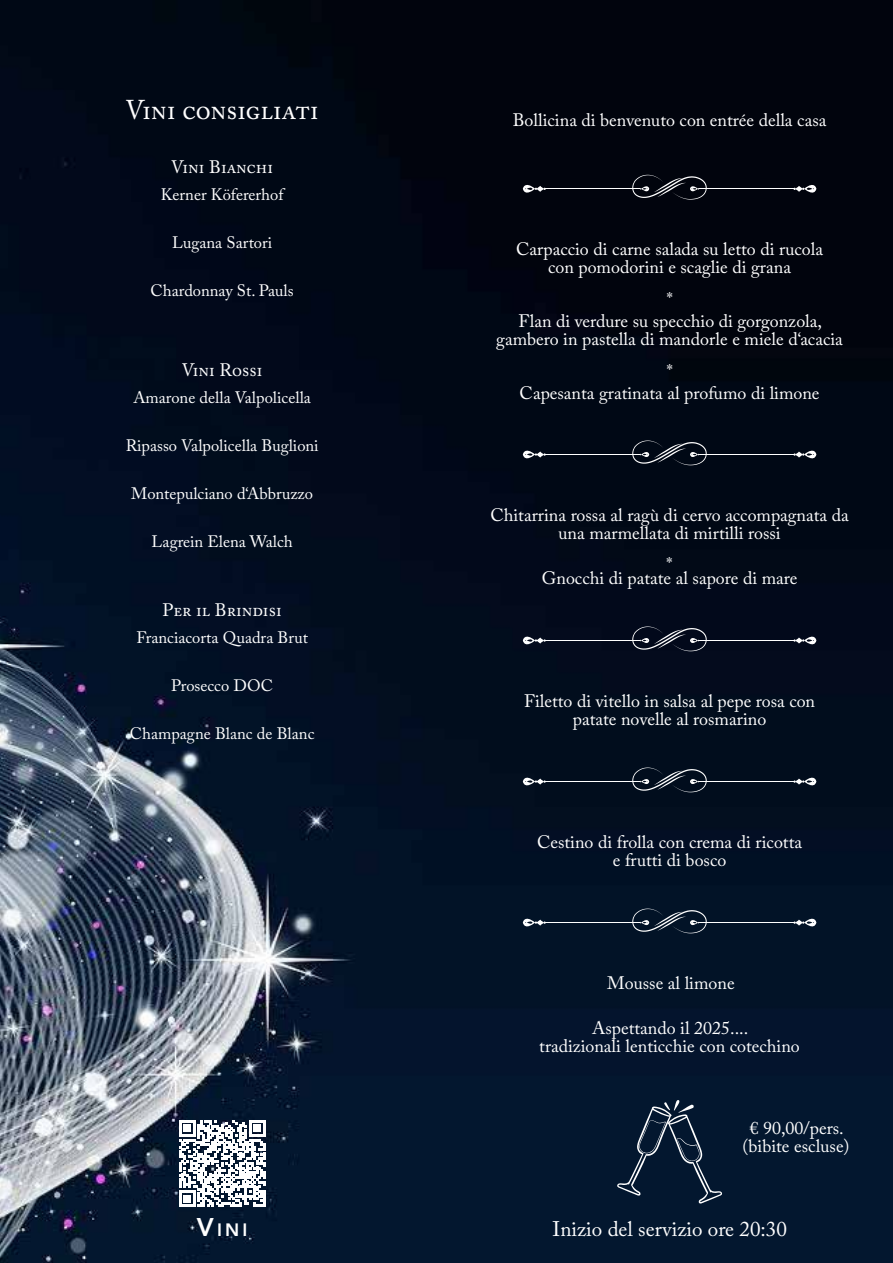
<style>
.page{position:relative;width:893px;height:1263px;background:#fff}
.page>*{position:absolute;margin:0;border:0;box-sizing:border-box;transform-origin:0 0}
.t1{font:27px "Adobe Caslon Pro";color:#fff}
.t2{font:21px "Adobe Caslon Pro";color:#fff}
.t3{font:18px/18px "Adobe Caslon Pro";color:#fff;text-align:center}
.t4{font:800 17.85px "Avenir LT Std";color:#fff}
.t5{font:16.5px "Adobe Caslon Pro";color:#fff}
.s1{font-size:25.35px}
</style>
<div class="page">
<img style="left:0;top:0;width:893px;height:1263px">
<svg style="left:802px;top:180px;width:14px;height:17px"></svg>
<svg style="left:795px;top:186px;width:8px;height:6px"></svg>
<hr style="left:699px;top:188px;width:96px;height:1px;background:#fff">
<svg style="left:523px;top:180px;width:14px;height:17px"></svg>
<svg style="left:536px;top:186px;width:8px;height:6px"></svg>
<svg style="left:632px;top:175px;width:75px;height:25px;background:#25282f"></svg>
<hr style="left:545px;top:188px;width:95px;height:1px;background:#fff">
<svg style="left:802px;top:446px;width:14px;height:17px"></svg>
<svg style="left:795px;top:452px;width:8px;height:5px"></svg>
<hr style="left:699px;top:454px;width:96px;height:1px;background:#fff">
<svg style="left:523px;top:446px;width:14px;height:17px"></svg>
<svg style="left:536px;top:452px;width:8px;height:5px"></svg>
<svg style="left:632px;top:440px;width:75px;height:25px;background:#242b36"></svg>
<hr style="left:545px;top:454px;width:95px;height:1px;background:#fff">
<svg style="left:802px;top:632px;width:14px;height:17px"></svg>
<svg style="left:795px;top:637px;width:8px;height:6px"></svg>
<hr style="left:699px;top:640px;width:96px;height:1px;background:#fff">
<svg style="left:523px;top:632px;width:14px;height:17px"></svg>
<svg style="left:536px;top:637px;width:8px;height:6px"></svg>
<svg style="left:632px;top:626px;width:75px;height:25px;background:#262c3b"></svg>
<hr style="left:545px;top:640px;width:95px;height:1px;background:#fff">
<svg style="left:802px;top:773px;width:14px;height:17px"></svg>
<svg style="left:795px;top:778px;width:8px;height:6px"></svg>
<hr style="left:699px;top:781px;width:96px;height:1px;background:#fff">
<svg style="left:523px;top:773px;width:14px;height:17px"></svg>
<svg style="left:536px;top:778px;width:8px;height:6px"></svg>
<svg style="left:632px;top:767px;width:75px;height:25px;background:#252f3d"></svg>
<hr style="left:545px;top:781px;width:95px;height:1px;background:#fff">
<svg style="left:802px;top:914px;width:14px;height:17px"></svg>
<svg style="left:795px;top:920px;width:8px;height:6px"></svg>
<hr style="left:699px;top:922px;width:96px;height:1px;background:#fff">
<svg style="left:523px;top:914px;width:14px;height:17px"></svg>
<svg style="left:536px;top:920px;width:8px;height:6px"></svg>
<svg style="left:632px;top:908px;width:75px;height:25px;background:#263445"></svg>
<hr style="left:545px;top:922px;width:95px;height:1px;background:#fff">
<svg style="left:617px;top:1100px;width:105px;height:104px;background:#172a40"></svg>
<svg style="left:179px;top:1120px;width:86px;height:87px"></svg>
<h1 class="t1" style="left:125px;top:94px;width:195px">Vini consigliati</h1>
<p class="t3" style="left:171px;top:158px;width:103px">Vini Bianchi</p>
<p class="t5" style="left:161px;top:184px;width:124px">Kerner Köfererhof</p>
<p class="t5" style="left:172px;top:232px;width:102px">Lugana Sartori</p>
<p class="t5" style="left:151px;top:280px;width:145px">Chardonnay St. Pauls</p>
<p class="t3" style="left:182px;top:361px;width:82px">Vini Rossi</p>
<p class="t5" style="left:133px;top:388px;width:179px">Amarone della Valpolicella</p>
<p class="t5" style="left:126px;top:436px;width:194px">Ripasso Valpolicella Buglioni</p>
<p class="t5" style="left:131px;top:484px;width:183px">Montepulciano d‘Abbruzzo</p>
<p class="t5" style="left:152px;top:532px;width:143px">Lagrein Elena Walch</p>
<p class="t3" style="left:163px;top:601px;width:121px">Per il Brindisi</p>
<p class="t5" style="left:136px;top:628px;width:173px">Franciacorta Quadra Brut</p>
<p class="t5" style="left:171px;top:675px;width:103px">Prosecco DOC</p>
<p class="t5" style="left:130px;top:723px;width:186px">Champagne Blanc de Blanc</p>
<p class="t4" style="left:197px;top:1219px;width:52px"><span class="s1">V</span>ini</p>
<p class="t3" style="left:513px;top:111px;width:315px">Bollicina di benvenuto con entrée della casa</p>
<p class="t3" style="left:516px;top:240px;width:309px">Carpaccio di carne salada su letto di rucola con pomodorini e scaglie di grana</p>
<p class="t3" style="left:518px;top:287px;width:305px;line-height:22.5px">*<br>Flan di verdure su specchio di gorgonzola,</p>
<p class="t3" style="left:496px;top:323px;width:348px;line-height:31.5px">gambero in pastella di mandorle e miele d‘acacia *</p>
<p class="t3" style="left:520px;top:384px;width:301px">Capesanta gratinata al profumo di limone</p>
<p class="t3" style="left:490px;top:506px;width:360px">Chitarrina rossa al ragù di cervo accompagnata da una marmellata di mirtilli rossi</p>
<p class="t3" style="left:542px;top:557px;width:257px;line-height:13.5px">*<br>Gnocchi di patate al sapore di mare</p>
<p class="t3" style="left:524px;top:692px;width:293px">Filetto di vitello in salsa al pepe rosa con patate novelle al rosmarino</p>
<p class="t3" style="left:537px;top:833px;width:266px">Cestino di frolla con crema di ricotta e frutti di bosco</p>
<p class="t3" style="left:607px;top:974px;width:129px">Mousse al limone</p>
<p class="t3" style="left:539px;top:1019px;width:262px">Aspettando il 2025....<br>tradizionali lenticchie con cotechino</p>
<p class="t3" style="left:743px;top:1118px;width:108px">€ 90,00/pers. (bibite escluse)</p>
<p class="t2" style="left:553px;top:1217px;width:236px">Inizio del servizio ore 20:30</p>
</div>
